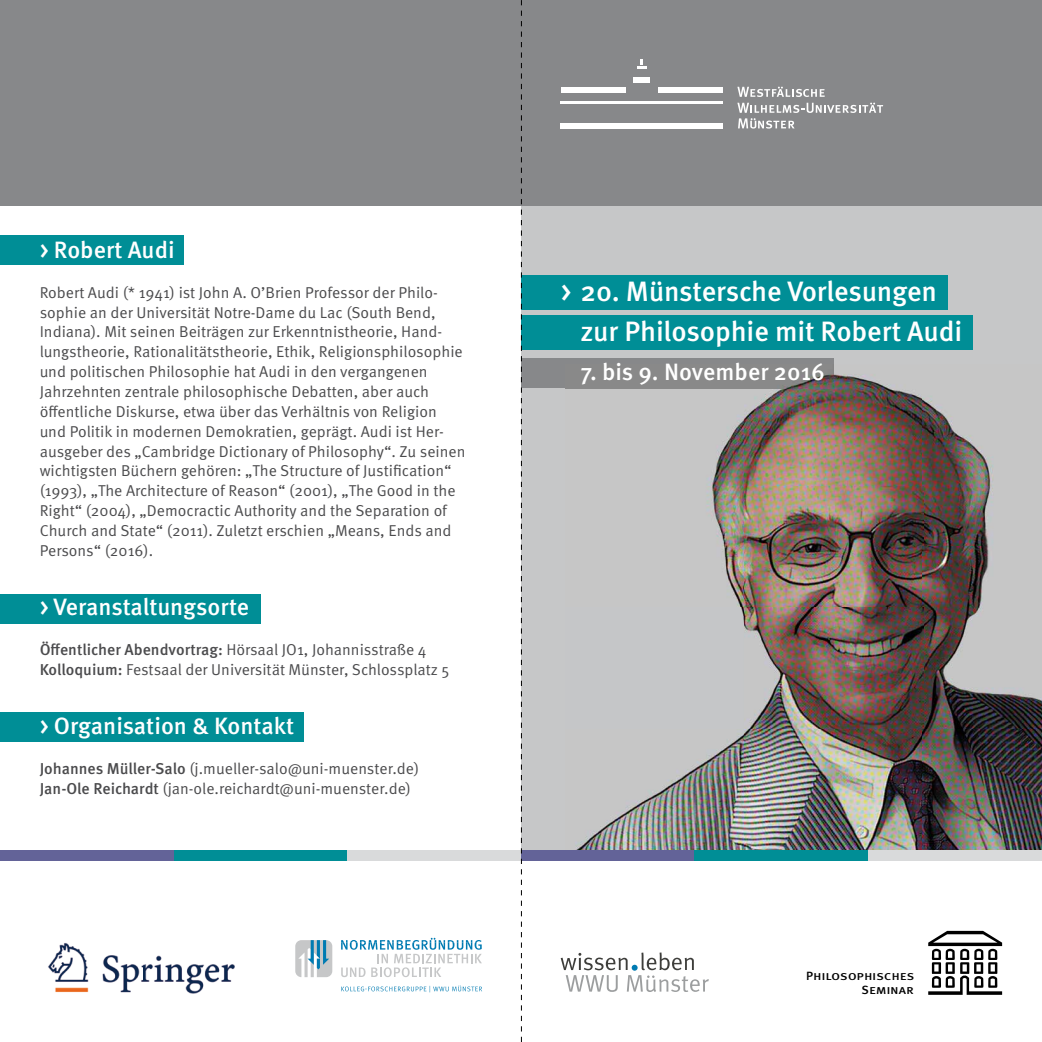
<style>
.page{position:relative;width:1042px;height:1042px;background:#fff}
.page>*{position:absolute;margin:0;border:0;box-sizing:border-box;transform-origin:0 0}
.t1{font:500 28px/39.9px "Meta OT";letter-spacing:-.005em;color:#fff}
.t2{font:500 23.62px "Meta OT";color:#fff}
.t3{font:15.75px/19.8px "Meta OT";color:#4b4b4d}
.t4{font:500 9.97px/14.3px "Meta OT";letter-spacing:.03em;color:#000;text-align:right;scale:1.25 1}
.s1{font-weight:500}
.s2{font-size:11.9px}
</style>
<div class="page">
<div style="left:521px;top:206px;width:521px;height:645px;background:#c6c7c8"></div>
<div style="left:521px;top:276px;width:426px;height:34px;background:#008e96"></div>
<div style="left:521px;top:358px;width:312px;height:30px;background:#87888a"></div>
<div style="left:0;top:236px;width:184px;height:29px;background:#008e96"></div>
<div style="left:0;top:594px;width:260px;height:29px;background:#008e96"></div>
<img style="left:566px;top:388px;width:178px;height:462px">
<img style="left:744px;top:365px;width:298px;height:485px">
<img style="left:744px;top:365px;width:89px;height:23px">
<div style="left:521px;top:315px;width:451px;height:35px;background:#008e96"></div>
<div style="left:0;top:712px;width:304px;height:29px;background:#008e96"></div>
<div style="left:0;top:0;width:1042px;height:206px;background:#87888a"></div>
<svg style="left:561px;top:952px;width:148px;height:40px"></svg>
<div style="left:658px;top:87px;width:65px;height:5px;background:#fff"></div>
<svg style="left:737px;top:103px;width:146px;height:26px"></svg>
<svg style="left:737px;top:87px;width:87px;height:10px"></svg>
<div style="left:561px;top:87px;width:64px;height:5px;background:#fff"></div>
<div style="left:561px;top:123px;width:162px;height:5px;background:#fff"></div>
<div style="left:633px;top:77px;width:17px;height:5px;background:#fff"></div>
<hr style="left:561px;top:102px;width:162px;height:2px;background:#fff">
<svg style="left:637px;top:59px;width:9px;height:10px"></svg>
<svg style="left:295px;top:940px;width:37px;height:37px"></svg>
<svg style="left:341px;top:985px;width:141px;height:7px"></svg>
<svg style="left:341px;top:938px;width:141px;height:39px"></svg>
<div style="left:0;top:850px;width:174px;height:11px;background:#636398"></div>
<div style="left:174px;top:850px;width:173px;height:11px;background:#008e96"></div>
<div style="left:347px;top:850px;width:174px;height:11px;background:#d9dadb"></div>
<div style="left:521px;top:850px;width:173px;height:11px;background:#636398"></div>
<div style="left:694px;top:850px;width:174px;height:11px;background:#008e96"></div>
<div style="left:868px;top:850px;width:174px;height:11px;background:#d9dadb"></div>
<img style="left:48px;top:943px;width:187px;height:51px">
<svg style="left:928px;top:931px;width:74px;height:64px"></svg>
<svg style="left:521px;top:0;width:1px;height:1042px"></svg>
<h2 class="t2" style="left:40px;top:235px;width:136px">&gt; Robert Audi</h2>
<p class="t3" style="left:40px;top:282px;width:427px">Robert Audi (* 1941) ist John A. O’Brien Professor der Philo&shy;sophie an der Universität Notre-Dame du Lac (South Bend, Indiana). Mit seinen Beiträgen zur Erkenntnistheorie, Hand&shy;lungstheorie, Rationalitätstheorie, Ethik, Religionsphilosophie und politischen Philosophie hat Audi in den vergangenen Jahrzehnten zentrale philosophische Debatten, aber auch öffentliche Diskurse, etwa über das Verhältnis von Religion und Politik in modernen Demokratien, geprägt. Audi ist Her&shy;ausgeber des „Cambridge Dictionary of Philosophy“. Zu seinen wichtigsten Büchern gehören: „The Structure of Justification“ (1993), „The Architecture of Reason“ (2001), „The Good in the Right“ (2004), „Democractic Authority and the Separation of Church and State“ (2011). Zuletzt erschien „Means, Ends and Persons“ (2016).</p>
<h2 class="t2" style="left:40px;top:592px;width:211px">&gt; Veranstaltungsorte</h2>
<p class="t3" style="left:40px;top:640px;width:411px"><span class="s1">Öffentlicher Abendvortrag:</span> Hörsaal JO1, Johannisstraße 4<br><span class="s1">Kolloquium:</span> Festsaal der Universität Münster, Schlossplatz 5</p>
<h2 class="t2" style="left:40px;top:711px;width:256px">&gt; Organisation &amp; Kontakt</h2>
<p class="t3" style="left:40px;top:759px;width:381px"><span class="s1">Johannes Müller-Salo</span> (j.mueller-salo@uni-muenster.de)<br><span class="s1">Jan-Ole Reichardt</span> (jan-ole.reichardt@uni-muenster.de)</p>
<h1 class="t1" style="left:580px;top:272px;width:383px;text-indent:-20px">&gt; 20. Münstersche Vorlesungen zur Philosophie mit Robert Audi</h1>
<h2 class="t2" style="left:580px;top:357px;width:246px">7. bis 9. November 2016</h2>
<p class="t4" style="left:806px;top:969px;width:88px"><span class="s2">P</span>HILOSOPHISCHES<br><span class="s2">S</span>EMINAR</p>
</div>
